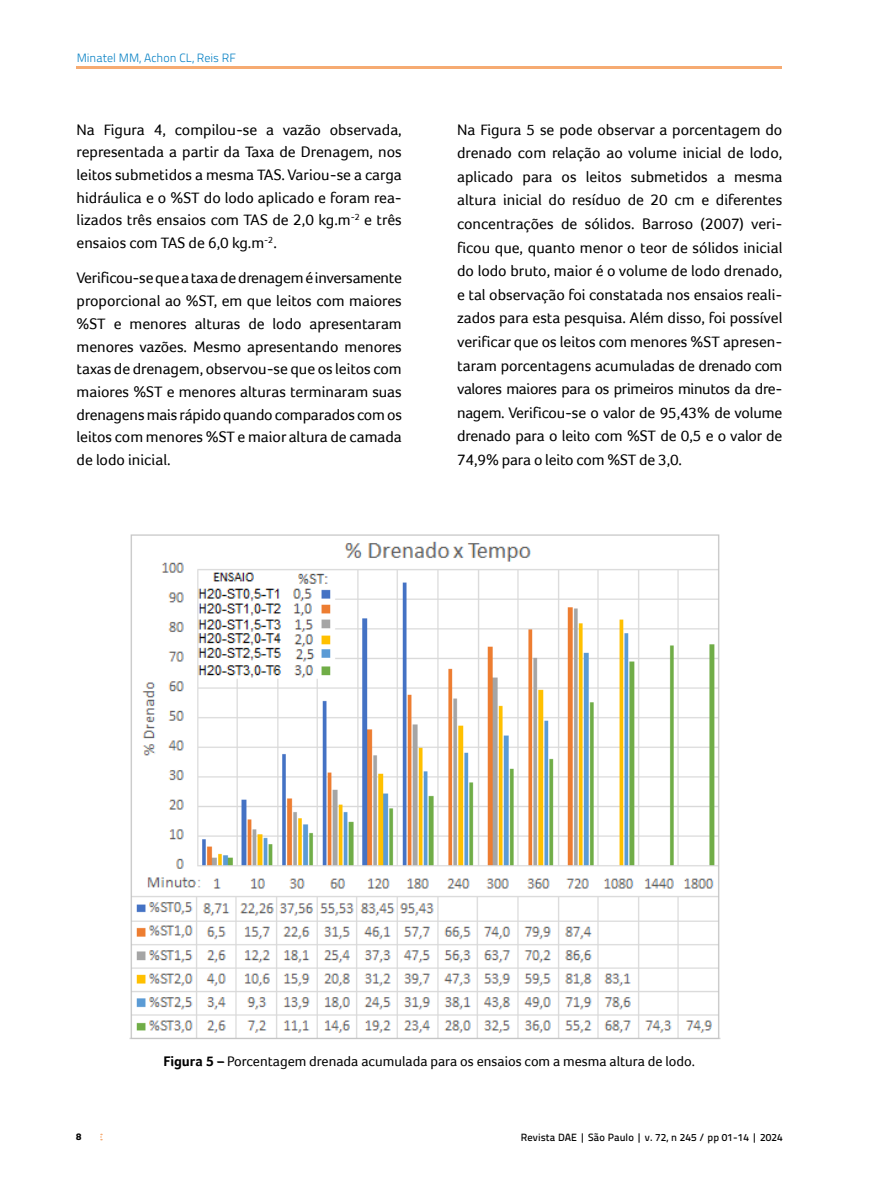
<style>
.page{position:relative;width:893px;height:1191px;background:#fff}
.page>*{position:absolute;margin:0;border:0;box-sizing:border-box;transform-origin:0 0}
.t1{font:15.75px/23.5px "Foco";color:#000;text-align:justify}
.t2{font:14.25px "Foco";color:#000}
.t3{font:300 12px "Titillium Text 22 L";color:#007ec3}
.t4{font:500 10.5px "Titillium Text 22 L";letter-spacing:.01em;color:#000}
.t5{font:800 9.75px "Titillium Text 22 L";color:#000}
.s1{font-weight:700}
</style>
<div class="page">
<hr style="left:77px;top:66px;width:705px;height:3px;background:#f6ab72">
<img style="left:129px;top:534px;width:592px;height:505px">
<p class="t3" style="left:77px;top:49px;width:161px">Minatel MM, Achon CL, Reis RF</p>
<p class="t1" style="left:77px;top:118px;width:327px;line-height:22.6px">Na Figura 4, compilou-se a vazão observada, representada a partir da Taxa de Drenagem, nos leitos submetidos a mesma TAS. Variou-se a carga hidráulica e o %ST do lodo aplicado e foram rea&shy;lizados três ensaios com TAS de 2,0 kg.m<sup>-2</sup> e três ensaios com TAS de 6,0 kg.m<sup>-2</sup>.</p>
<p class="t1" style="left:77px;top:267px;width:327px;line-height:22.6px">Verificou-se que a taxa de drenagem é inversamente proporcional ao %ST, em que leitos com maiores %ST e menores alturas de lodo apresentaram menores vazões. Mesmo apresentando menores taxas de drenagem, observou-se que os leitos com maiores %ST e menores alturas terminaram suas drenagens mais rápido quando comparados com os leitos com menores %ST e maior altura de camada de lodo inicial.</p>
<p class="t1" style="left:457px;top:117px;width:327px">Na Figura 5 se pode observar a porcentagem do drenado com relação ao volume inicial de lodo, aplicado para os leitos submetidos a mesma altura inicial do resíduo de 20 cm e diferentes concentrações de sólidos. Barroso (2007) veri&shy;ficou que, quanto menor o teor de sólidos inicial do lodo bruto, maior é o volume de lodo drenado, e tal observação foi constatada nos ensaios reali&shy;zados para esta pesquisa. Além disso, foi possível verificar que os leitos com menores %ST apresen&shy;taram porcentagens acumuladas de drenado com valores maiores para os primeiros minutos da dre&shy;nagem. Verificou-se o valor de 95,43% de volume drenado para o leito com %ST de 0,5 e o valor de 74,9% para o leito com %ST de 3,0.</p>
<p class="t2" style="left:164px;top:1053px;width:533px"><span class="s1">Figura 5 –</span> Porcentagem drenada acumulada para os ensaios com a mesma altura de lodo.</p>
<p class="t5" style="left:76px;top:1129px;width:7px">8</p>
<p class="t4" style="left:521px;top:1129px;width:263px">Revista DAE | São Paulo | v. 72, n 245 / pp 01-14 | 2024</p>
</div>
